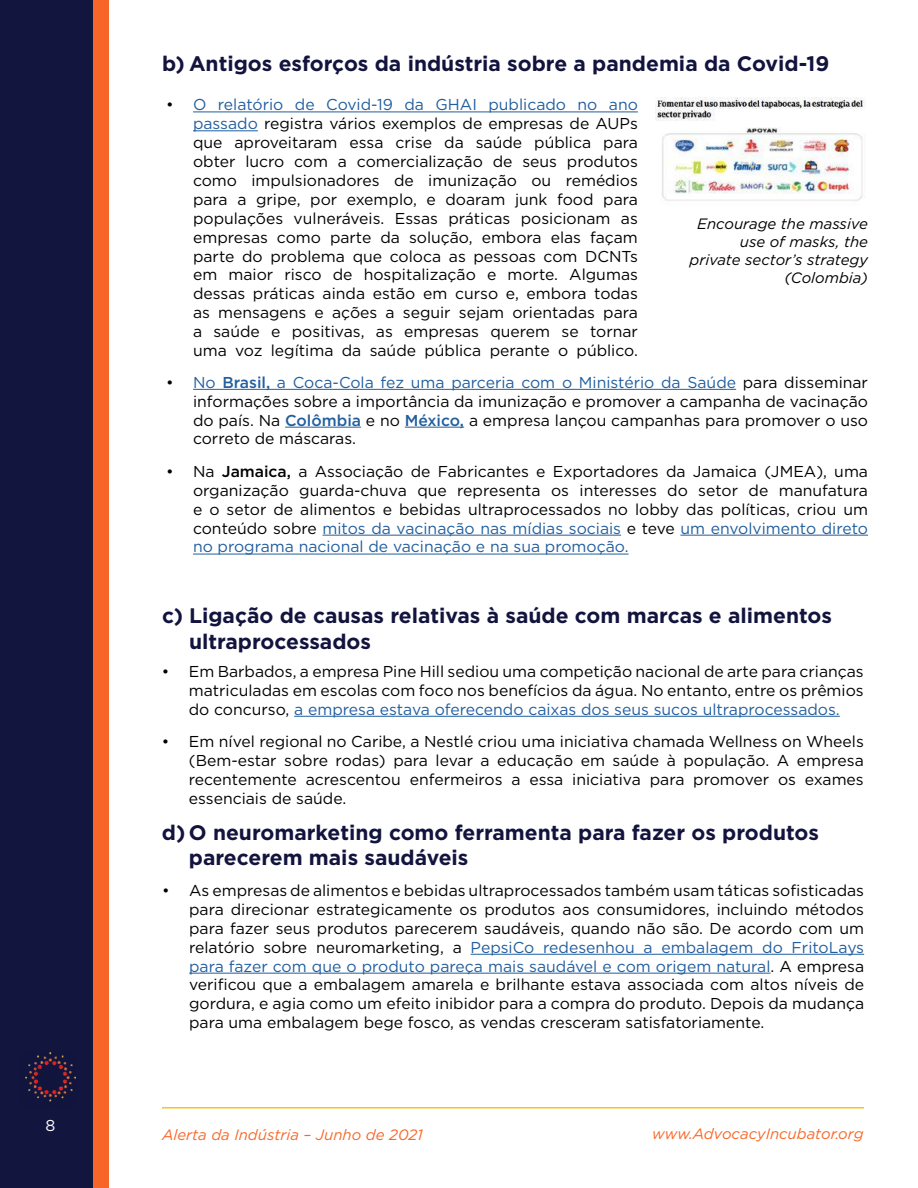
<style>
.page{position:relative;width:918px;height:1188px;background:#fff}
.page>*{position:absolute;margin:0;border:0;box-sizing:border-box;transform-origin:0 0}
.t1{font:700 21px/25.2px "Gotham";color:#12143e}
.t2{font:15.75px/18.9px "Gotham";color:#000;text-align:justify}
.t3{font:15.75px "Gotham";color:#fff}
.t4{font:italic 15px/18px "Gotham";color:#000;text-align:right}
.t5{font:italic 15px "Gotham";color:#f86827}
.s1{color:#215e9e}
.s2{font-weight:500;color:#215e9e}
.s3{font-weight:500}
</style>
<div class="page">
<div style="left:0;top:0;width:101px;height:1188px;background:#12153e"></div>
<div style="left:93px;top:0;width:16px;height:1188px;background:#f76628"></div>
<img style="left:25px;top:1053px;width:50px;height:49px">
<hr style="left:162px;top:1107px;width:702px;height:1px;background:#f8c515">
<hr style="left:193px;top:112px;width:445px;height:1px;background:#215e9e">
<hr style="left:193px;top:130px;width:65px;height:1px;background:#215e9e">
<img style="left:655px;top:98px;width:210px;height:103px">
<hr style="left:193px;top:389px;width:543px;height:1px;background:#215e9e">
<hr style="left:285px;top:427px;width:76px;height:1px;background:#215e9e">
<hr style="left:405px;top:427px;width:59px;height:1px;background:#215e9e">
<hr style="left:322px;top:535px;width:299px;height:1px;background:#215e9e">
<hr style="left:680px;top:535px;width:188px;height:1px;background:#215e9e">
<hr style="left:193px;top:554px;width:436px;height:1px;background:#215e9e">
<hr style="left:294px;top:716px;width:546px;height:1px;background:#215e9e">
<hr style="left:471px;top:954px;width:393px;height:1px;background:#215e9e">
<hr style="left:189px;top:973px;width:582px;height:1px;background:#215e9e">
<p class="t3" style="left:46px;top:1115px;width:11px">8</p>
<h1 class="t1" style="left:162px;top:51px;width:669px">b) Antigos esforços da indústria sobre a pandemia da Covid-19</h1>
<p class="t2" style="left:193px;top:95px;width:446px;text-indent:-27px">• <span class="s1">O relatório de Covid-19 da GHAI publicado no ano passado</span> registra vários exemplos de empresas de AUPs que aproveitaram essa crise da saúde pública para obter lucro com a comercialização de seus produtos como impulsionadores de imunização ou remédios para a gripe, por exemplo, e doaram junk food para populações vulneráveis. Essas práticas posicionam as empresas como parte da solução, embora elas façam parte do problema que coloca as pessoas com DCNTs em maior risco de hospitalização e morte. Algumas dessas práticas ainda estão em curso e, embora todas as mensagens e ações a seguir sejam orientadas para a saúde e positivas, as empresas querem se tornar uma voz legítima da saúde pública perante o público.</p>
<p class="t2" style="left:193px;top:372px;width:677px;text-indent:-27px">• <span class="s1">No</span> <span class="s2">Brasil,</span> <span class="s1">a Coca-Cola fez uma parceria com o Ministério da Saúde</span> para disseminar informações sobre a importância da imunização e promover a campanha de vacinação do país. Na <span class="s2">Colômbia</span> e no <span class="s2">México,</span> a empresa lançou campanhas para promover o uso correto de máscaras.</p>
<p class="t2" style="left:193px;top:462px;width:677px;text-indent:-27px">• Na <span class="s3">Jamaica,</span> a Associação de Fabricantes e Exportadores da Jamaica (JMEA), uma organização guarda-chuva que representa os interesses do setor de manufatura e o setor de alimentos e bebidas ultraprocessados no lobby das políticas, criou um conteúdo sobre <span class="s1">mitos da vacinação nas mídias sociais</span> e teve <span class="s1">um envolvimento direto no programa nacional de vacinação e na sua promoção.</span></p>
<p class="t4" style="left:689px;top:214px;width:180px">Encourage the massive use of masks, the private sector’s strategy (Colombia)</p>
<h1 class="t1" style="left:189px;top:603px;width:644px;text-indent:-27px">c) Ligação de causas relativas à saúde com marcas e alimentos ultraprocessados</h1>
<p class="t2" style="left:189px;top:662px;width:676px;text-indent:-27px">• Em Barbados, a empresa Pine Hill sediou uma competição nacional de arte para crianças matriculadas em escolas com foco nos benefícios da água. No entanto, entre os prêmios do concurso, <span class="s1">a empresa estava oferecendo caixas dos seus sucos ultraprocessados.</span></p>
<p class="t2" style="left:189px;top:732px;width:677px;text-indent:-27px">• Em nível regional no Caribe, a Nestlé criou uma iniciativa chamada Wellness on Wheels (Bem-estar sobre rodas) para levar a educação em saúde à população. A empresa recentemente acrescentou enfermeiros a essa iniciativa para promover os exames essenciais de saúde.</p>
<h1 class="t1" style="left:189px;top:820px;width:632px;text-indent:-27px">d) O neuromarketing como ferramenta para fazer os produtos parecerem mais saudáveis</h1>
<p class="t2" style="left:189px;top:881px;width:677px;text-indent:-27px">• As empresas de alimentos e bebidas ultraprocessados também usam táticas sofisticadas para direcionar estrategicamente os produtos aos consumidores, incluindo métodos para fazer seus produtos parecerem saudáveis, quando não são. De acordo com um relatório sobre neuromarketing, a <span class="s1">PepsiCo redesenhou a embalagem do FritoLays para fazer com que o produto pareça mais saudável e com origem natural</span>. A empresa verificou que a embalagem amarela e brilhante estava associada com altos níveis de gordura, e agia como um efeito inibidor para a compra do produto. Depois da mudança para uma embalagem bege fosco, as vendas cresceram satisfatoriamente.</p>
<p class="t5" style="left:162px;top:1125px;width:262px">Alerta da Indústria – Junho de 2021</p>
<p class="t5" style="left:652px;top:1124px;width:213px">www.AdvocacyIncubator.org</p>
</div>
